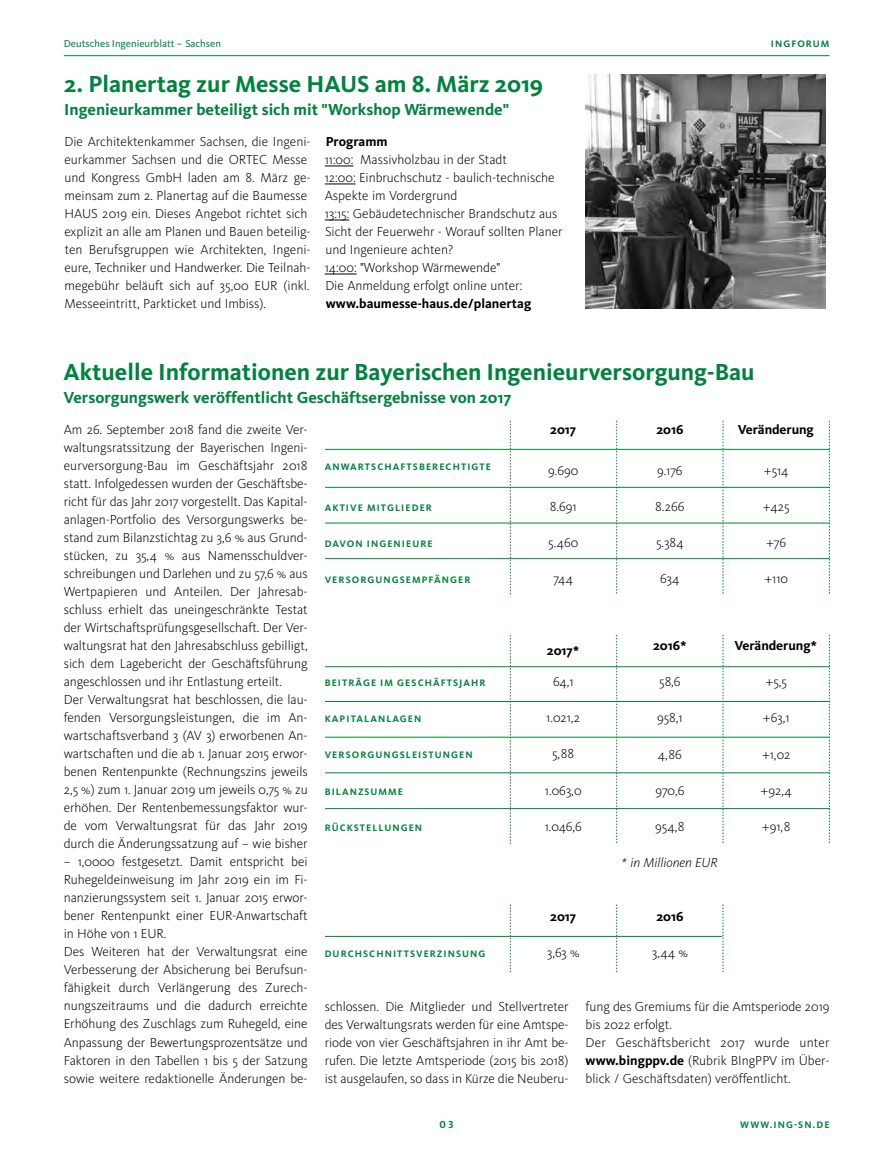
<style>
.page{position:relative;width:872px;height:1170px;background:#fff}
.page>*{position:absolute;margin:0;border:0;box-sizing:border-box;transform-origin:0 0}
.t1{font:700 24px "Kievit OT";color:#00833e}
.t2{font:700 16.5px "Kievit OT";color:#00833e}
.t3{font:300 13.5px/18px "Kievit OT";letter-spacing:-.005em;color:#000}
.t4{font:700 13.5px "Kievit OT";letter-spacing:-.005em;color:#000}
.t5{font:italic 300 13.5px "Kievit OT";letter-spacing:-.005em;color:#000}
.t6{font:10.5px "Kievit OT";color:#00833e}
.t7{font:700 10.5px "Kievit OT";color:#00833e}
.t8{font:700 9.75px "Kievit OT";letter-spacing:.11em;color:#00833e}
.s1{font-weight:700}
</style>
<div class="page">
<hr style="left:64px;top:55px;width:765px;height:1px;background:#00833e">
<hr style="left:325px;top:449px;width:504px;height:1px;background:#008635">
<hr style="left:325px;top:487px;width:504px;height:1px;background:#008635">
<hr style="left:325px;top:522px;width:504px;height:1px;background:#008635">
<svg style="left:510px;top:420px;width:1px;height:174px"></svg>
<svg style="left:616px;top:420px;width:1px;height:173px"></svg>
<svg style="left:723px;top:420px;width:1px;height:173px"></svg>
<svg style="left:829px;top:420px;width:1px;height:173px"></svg>
<hr style="left:325px;top:558px;width:504px;height:1px;background:#008635">
<hr style="left:325px;top:666px;width:504px;height:1px;background:#008635">
<hr style="left:325px;top:701px;width:504px;height:1px;background:#008635">
<hr style="left:325px;top:737px;width:504px;height:1px;background:#008635">
<svg style="left:510px;top:634px;width:1px;height:209px"></svg>
<svg style="left:616px;top:634px;width:1px;height:209px"></svg>
<svg style="left:723px;top:634px;width:1px;height:209px"></svg>
<svg style="left:829px;top:634px;width:1px;height:209px"></svg>
<hr style="left:325px;top:772px;width:504px;height:1px;background:#008635">
<hr style="left:325px;top:808px;width:504px;height:1px;background:#008635">
<hr style="left:325px;top:936px;width:397px;height:1px;background:#008635">
<svg style="left:510px;top:904px;width:1px;height:68px"></svg>
<svg style="left:616px;top:904px;width:1px;height:68px"></svg>
<svg style="left:723px;top:904px;width:1px;height:68px"></svg>
<img style="left:585px;top:74px;width:240px;height:234px">
<svg style="left:325px;top:166px;width:28px;height:1px"></svg>
<hr style="left:325px;top:184px;width:30px;height:1px;background:#000">
<svg style="left:325px;top:220px;width:24px;height:1px"></svg>
<hr style="left:325px;top:274px;width:31px;height:1px;background:#000">
<p class="t6" style="left:64px;top:38px;width:159px">Deutsches Ingenieurblatt – Sachsen</p>
<h1 class="t1" style="left:64px;top:70px;width:480px">2. Planertag zur Messe HAUS am 8. März 2019</h1>
<p class="t2" style="left:64px;top:99px;width:446px">Ingenieurkammer beteiligt sich mit "Workshop Wärmewende"</p>
<p class="t3" style="left:64px;top:133px;width:248px">Die Architektenkammer Sachsen, die Ingeni&shy;eurkammer Sachsen und die ORTEC Messe und Kongress GmbH laden am 8. März ge&shy;meinsam zum 2. Planertag auf die Baumesse HAUS 2019 ein. Dieses Angebot richtet sich explizit an alle am Planen und Bauen beteilig&shy;ten Berufsgruppen wie Architekten, Ingeni&shy;eure, Techniker und Handwerker. Die Teilnah&shy;megebühr beläuft sich auf 35,00 EUR (inkl.<br>Messeeintritt, Parkticket und Imbiss).</p>
<p class="t4" style="left:326px;top:134px;width:63px">Programm</p>
<p class="t3" style="left:325px;top:151px;width:239px">11:00: Massivholzbau in der Stadt<br>12:00: Einbruchschutz - baulich-technische Aspekte im Vordergrund<br>13:15: Gebäudetechnischer Brandschutz aus Sicht der Feuerwehr - Worauf sollten Planer und Ingenieure achten?<br>14:00: "Workshop Wärmewende"<br>Die Anmeldung erfolgt online unter:</p>
<p class="t4" style="left:326px;top:296px;width:207px">www.baumesse-haus.de/planertag</p>
<p class="t8" style="left:771px;top:38px;width:60px">INGFORUM</p>
<h1 class="t1" style="left:64px;top:358px;width:692px">Aktuelle Informationen zur Bayerischen Ingenieurversorgung-Bau</h1>
<p class="t2" style="left:64px;top:387px;width:449px">Versorgungswerk veröffentlicht Geschäftsergebnisse von 2017</p>
<p class="t3" style="left:64px;top:421px;width:245px">Am 26. September 2018 fand die zweite Ver&shy;waltungsratssitzung der Bayerischen Ingeni&shy;eurversorgung-Bau im Geschäftsjahr 2018 statt. Infolgedessen wurden der Geschäftsbe&shy;richt für das Jahr 2017 vorgestellt. Das Kapital&shy;anlagen-Portfolio des Versorgungswerks be&shy;stand zum Bilanzstichtag zu 3,6 % aus Grund&shy;stücken, zu 35,4 % aus Namensschuldver&shy;schreibungen und Darlehen und zu 57,6 % aus Wertpapieren und Anteilen. Der Jahresab&shy;schluss erhielt das uneingeschränkte Testat der Wirtschaftsprüfungsgesellschaft. Der Ver&shy;waltungsrat hat den Jahresabschluss gebilligt, sich dem Lagebericht der Geschäftsführung angeschlossen und ihr Entlastung erteilt.<br>Der Verwaltungsrat hat beschlossen, die lau&shy;fenden Versorgungsleistungen, die im An&shy;wartschaftsverband 3 (AV 3) erworbenen An&shy;wartschaften und die ab 1. Januar 2015 erwor&shy;benen Rentenpunkte (Rechnungszins jeweils 2,5 %) zum 1. Januar 2019 um jeweils 0,75 % zu erhöhen. Der Rentenbemessungsfaktor wur&shy;de vom Verwaltungsrat für das Jahr 2019 durch die Änderungssatzung auf – wie bisher</p>
<p class="t3" style="left:64px;top:853px;width:245px">– 1,0000 festgesetzt. Damit entspricht bei Ruhegeldeinweisung im Jahr 2019 ein im Fi&shy;nanzierungssystem seit 1. Januar 2015 erwor&shy;bener Rentenpunkt einer EUR-Anwartschaft in Höhe von 1 EUR.<br>Des Weiteren hat der Verwaltungsrat eine Verbesserung der Absicherung bei Berufsun&shy;fähigkeit durch Verlängerung des Zurech&shy;nungszeitraums und die dadurch erreichte Erhöhung des Zuschlags zum Ruhegeld, eine Anpassung der Bewertungsprozentsätze und Faktoren in den Tabellen 1 bis 5 der Satzung sowie weitere redaktionelle Änderungen be-</p>
<p class="t4" style="left:550px;top:422px;width:28px">2017</p>
<p class="t4" style="left:656px;top:422px;width:28px">2016</p>
<p class="t4" style="left:738px;top:422px;width:77px">Veränderung</p>
<p class="t8" style="left:325px;top:461px;width:168px">ANWARTSCHAFTSBERECHTIGTE</p>
<p class="t3" style="left:548px;top:461px;width:31px">9.690</p>
<p class="t3" style="left:550px;top:497px;width:28px">8.691</p>
<p class="t3" style="left:548px;top:533px;width:32px">5.460</p>
<p class="t3" style="left:553px;top:569px;width:21px">744</p>
<p class="t3" style="left:657px;top:461px;width:27px">9.176</p>
<p class="t3" style="left:655px;top:497px;width:31px">8.266</p>
<p class="t3" style="left:656px;top:533px;width:29px">5.384</p>
<p class="t3" style="left:660px;top:569px;width:21px">634</p>
<p class="t3" style="left:764px;top:461px;width:26px">+514</p>
<p class="t3" style="left:763px;top:497px;width:28px">+425</p>
<p class="t3" style="left:766px;top:533px;width:22px">+76</p>
<p class="t8" style="left:325px;top:502px;width:109px">AKTIVE MITGLIEDER</p>
<p class="t8" style="left:325px;top:538px;width:109px">DAVON INGENIEURE</p>
<p class="t8" style="left:325px;top:574px;width:147px">VERSORGUNGSEMPFÄNGER</p>
<p class="t3" style="left:764px;top:569px;width:25px">+110</p>
<p class="t4" style="left:653px;top:638px;width:35px">2016*</p>
<p class="t4" style="left:734px;top:638px;width:84px">Veränderung*</p>
<p class="t4" style="left:547px;top:642px;width:34px">2017*</p>
<p class="t3" style="left:553px;top:673px;width:22px">64,1</p>
<p class="t3" style="left:546px;top:709px;width:35px">1.021,2</p>
<p class="t3" style="left:552px;top:745px;width:24px">5,88</p>
<p class="t3" style="left:545px;top:781px;width:38px">1.063,0</p>
<p class="t3" style="left:544px;top:817px;width:39px">1.046,6</p>
<p class="t3" style="left:659px;top:673px;width:23px">58,6</p>
<p class="t3" style="left:657px;top:709px;width:27px">958,1</p>
<p class="t3" style="left:658px;top:745px;width:25px">4,86</p>
<p class="t3" style="left:655px;top:781px;width:30px">970,6</p>
<p class="t3" style="left:655px;top:817px;width:31px">954,8</p>
<p class="t8" style="left:325px;top:677px;width:162px">BEITRÄGE IM GESCHÄFTSJAHR</p>
<p class="t3" style="left:765px;top:673px;width:23px">+5,5</p>
<p class="t3" style="left:763px;top:709px;width:28px">+63,1</p>
<p class="t3" style="left:762px;top:745px;width:30px">+1,02</p>
<p class="t3" style="left:760px;top:781px;width:33px">+92,4</p>
<p class="t3" style="left:762px;top:817px;width:30px">+91,8</p>
<p class="t8" style="left:325px;top:713px;width:98px">KAPITALANLAGEN</p>
<p class="t8" style="left:325px;top:749px;width:149px">VERSORGUNGSLEISTUNGEN</p>
<p class="t8" style="left:325px;top:785px;width:80px">BILANZSUMME</p>
<p class="t8" style="left:325px;top:821px;width:99px">RÜCKSTELLUNGEN</p>
<p class="t5" style="left:621px;top:854px;width:98px">* in Millionen EUR</p>
<p class="t4" style="left:550px;top:908px;width:28px">2017</p>
<p class="t4" style="left:656px;top:908px;width:28px">2016</p>
<p class="t3" style="left:547px;top:943px;width:34px">3,63 %</p>
<p class="t3" style="left:652px;top:943px;width:38px">3,44 %</p>
<p class="t8" style="left:325px;top:947px;width:162px">DURCHSCHNITTSVERZINSUNG</p>
<p class="t3" style="left:325px;top:997px;width:245px;text-align:justify">schlossen. Die Mitglieder und Stellvertreter des Verwaltungsrats werden für eine Amtspe&shy;riode von vier Geschäftsjahren in ihr Amt be&shy;rufen. Die letzte Amtsperiode (2015 bis 2018) ist ausgelaufen, so dass in Kürze die Neuberu-</p>
<p class="t3" style="left:585px;top:997px;width:245px">fung des Gremiums für die Amtsperiode 2019 bis 2022 erfolgt.<br>Der Geschäftsbericht 2017 wurde unter <span class="s1">www.bingppv.de</span> (Rubrik BIngPPV im Über&shy;blick / Geschäftsdaten) veröffentlicht.</p>
<p class="t7" style="left:439px;top:1117px;width:16px">03</p>
<p class="t8" style="left:740px;top:1118px;width:91px">WWW.ING-SN.DE</p>
</div>
